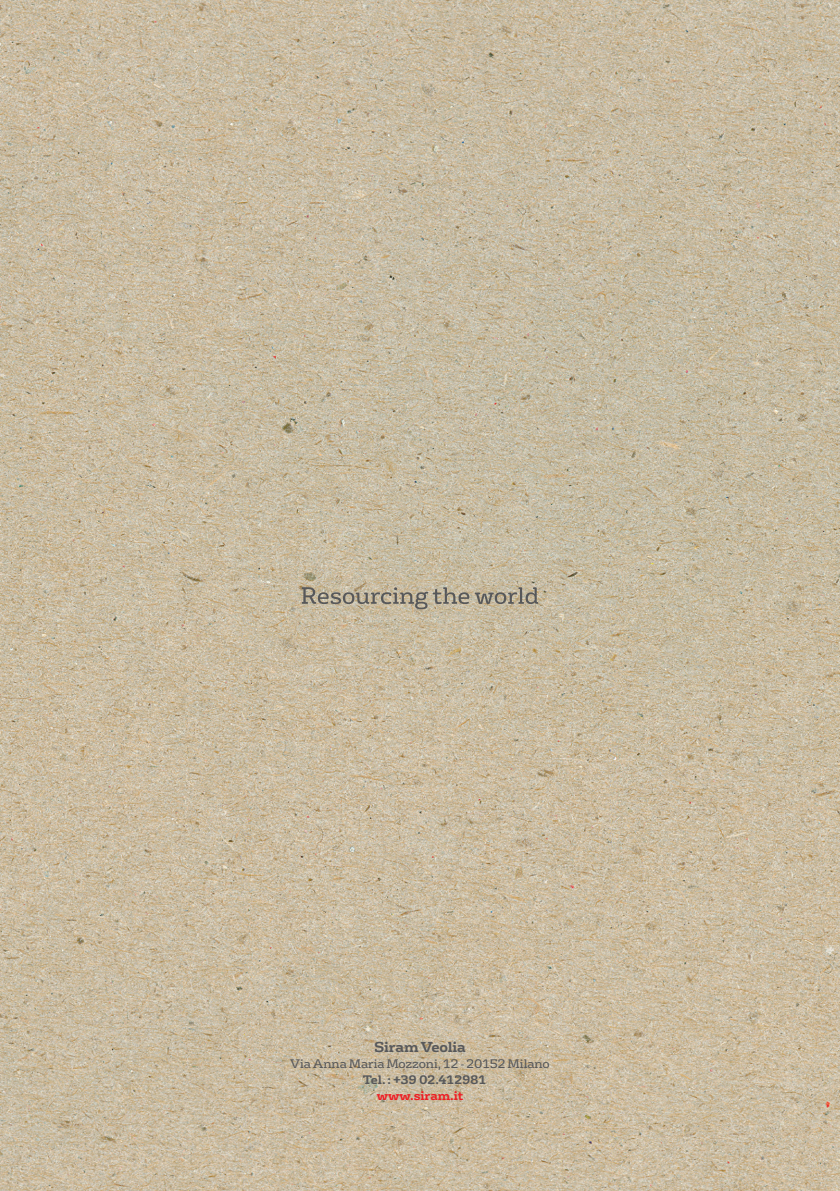
<style>
.page{position:relative;width:840px;height:1191px;background:#fff}
.page>*{position:absolute;margin:0;border:0;box-sizing:border-box;transform-origin:0 0}
.t1{font:700 14px "FS Rufus";letter-spacing:-.02em;color:#57585a}
.t2{font:12px "FS Rufus";letter-spacing:-.005em;color:#57585a}
.t3{font:700 12px "FS Rufus";letter-spacing:-.03em;color:#57585a}
.t4{font:700 12px "FS Rufus";letter-spacing:-.005em;color:#ee1d23}
</style>
<div class="page">
<img style="left:0;top:0;width:839px;height:1191px">
<svg style="left:301px;top:587px;width:237px;height:22px"></svg>
<p class="t1" style="left:374px;top:1035px;width:93px">Siram Veolia</p>
<p class="t2" style="left:290px;top:1054px;width:261px">Via Anna Maria Mozzoni, 12 - 20152 Milano</p>
<p class="t3" style="left:362px;top:1069px;width:125px">Tel. : +39 02.412981</p>
<p class="t4" style="left:376px;top:1085px;width:88px">www.siram.it</p>
</div>
